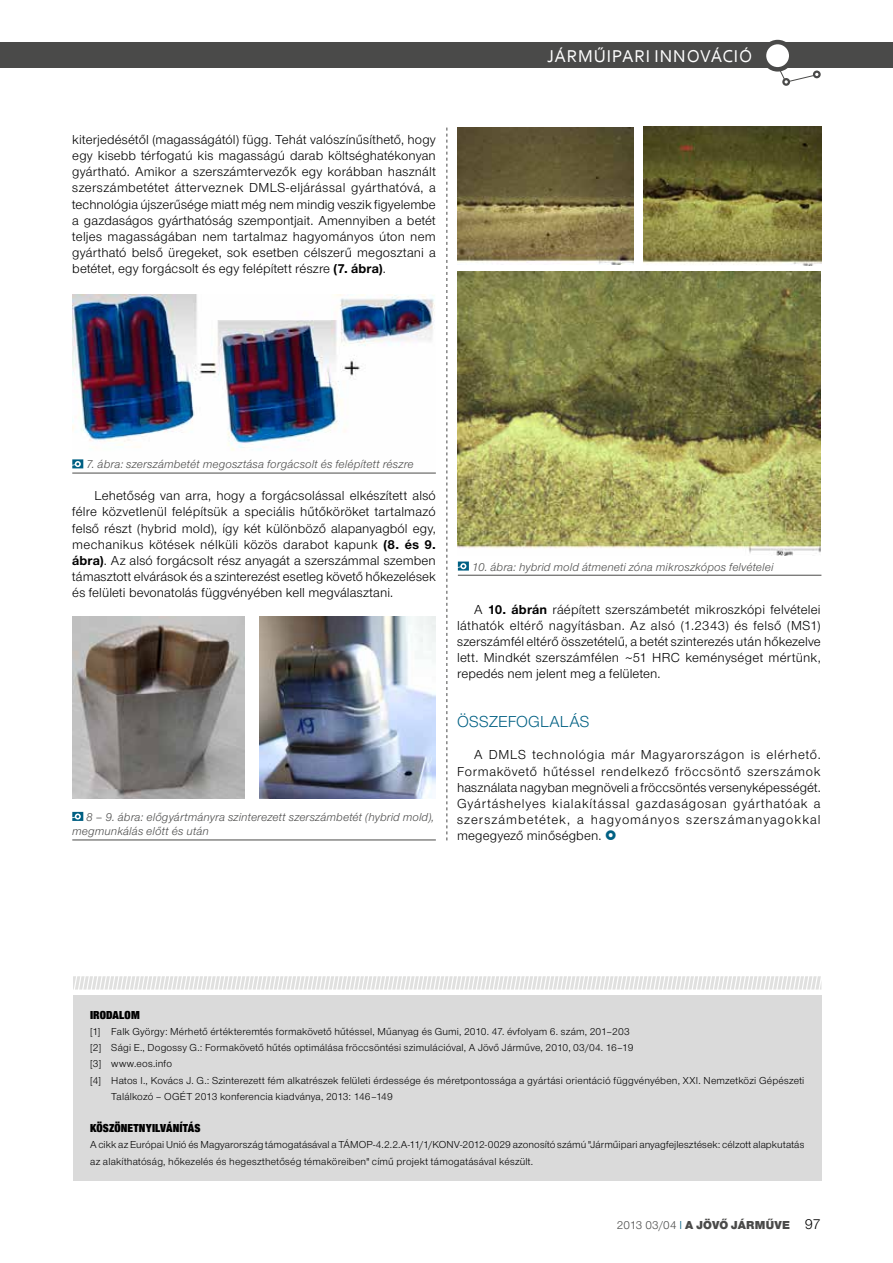
<style>
.page{position:relative;width:893px;height:1263px;background:#fff}
.page>*{position:absolute;margin:0;border:0;box-sizing:border-box;transform-origin:0 0}
.t1{font:18px "Corbel";letter-spacing:.05em;color:#fff}
.t2{font:16.5px "Nimbus San Nov TOT";color:#006083}
.t3{font:13.5px/16.2px "Nimbus San Nov TOT";letter-spacing:.015em;color:#000;text-align:justify}
.t4{font:italic 12px/14.4px "Nimbus San Nov TOT";letter-spacing:.01em;color:#4a4a49}
.t5{font:12px "Nimbus San Nov TOT Ult Con";letter-spacing:.01em;color:#000}
.t6{font:900 12px "Nimbus San Nov TOT";letter-spacing:.02em;color:#4a4a49}
.t7{font:10.5px/16.2px "Nimbus San Nov TOT";letter-spacing:.015em;color:#000}
.s1{font-weight:700}
.s2{font-weight:400}
.s3{font-weight:400;color:#006083}
.s4{font-weight:400;font-size:15px;color:#000}
</style>
<div class="page">
<div style="left:0;top:42px;width:893px;height:26px;background:#4a4a49"></div>
<div style="left:782px;top:78px;width:8px;height:8px;border:2px solid #4a4a49;border-radius:50%"></div>
<div style="left:813px;top:71px;width:8px;height:7px;border:2px solid #4a4a49;border-radius:50%"></div>
<svg style="left:780px;top:68px;width:35px;height:15px"></svg>
<svg style="left:764px;top:42px;width:27px;height:27px"></svg>
<div style="left:762px;top:40px;width:31px;height:32px;border:4px solid #4a4a49;border-radius:50%"></div>
<svg style="left:446px;top:128px;width:1px;height:712px"></svg>
<img style="left:72px;top:295px;width:363px;height:174px">
<hr style="left:72px;top:473px;width:364px;height:1px;background:#4a4a49">
<svg style="left:72px;top:459px;width:11px;height:9px"></svg>
<hr style="left:72px;top:839px;width:364px;height:1px;background:#4a4a49">
<svg style="left:72px;top:812px;width:11px;height:9px"></svg>
<img style="left:72px;top:617px;width:172px;height:181px">
<hr style="left:458px;top:575px;width:363px;height:1px;background:#4a4a49">
<svg style="left:458px;top:561px;width:11px;height:10px"></svg>
<img style="left:259px;top:617px;width:177px;height:181px">
<img style="left:458px;top:127px;width:176px;height:138px">
<img style="left:643px;top:127px;width:178px;height:139px">
<img style="left:458px;top:272px;width:363px;height:283px">
<div style="left:73px;top:995px;width:748px;height:186px;background:#dadada"></div>
<svg style="left:73px;top:976px;width:748px;height:13px"></svg>
<p class="t3" style="left:72px;top:131px;width:365px">kiterjedésétől (magasságától) függ. Tehát valószínűsíthető, hogy egy kisebb térfogatú kis magasságú darab költséghatékonyan gyártható. Amikor a szerszámtervezők egy korábban használt szerszámbetétet átterveznek DMLS-eljárással gyárthatóvá, a technológia újszerűsége miatt még nem mindig veszik figyelembe a gazdaságos gyárthatóság szempontjait. Amennyiben a betét teljes magasságában nem tartalmaz hagyományos úton nem gyártható belső üregeket, sok esetben célszerű megosztani a betétet, egy forgácsolt és egy felépített részre <span class="s1">(7. ábra)</span>.</p>
<h1 class="t1" style="left:547px;top:45px;width:207px">JÁRMŰIPARI INNOVÁCIÓ</h1>
<p class="t4" style="left:86px;top:457px;width:329px">7. ábra: szerszámbetét megosztása forgácsolt és felépített részre</p>
<p class="t3" style="left:72px;top:488px;width:365px;text-indent:22px">Lehetőség van arra, hogy a forgácsolással elkészített alsó félre közvetlenül felépítsük a speciális hűtőköröket tartalmazó felső részt (hybrid mold), így két különböző alapanyagból egy, mechanikus kötések nélküli közös darabot kapunk <span class="s1">(8. és 9. ábra)</span>. Az alsó forgácsolt rész anyagát a szerszámmal szemben támasztott elvárások és a szinterezést esetleg követő hőkezelések és felületi bevonatolás függvényében kell megválasztani.</p>
<p class="t4" style="left:72px;top:810px;width:363px;text-indent:14px">8 – 9. ábra: előgyártmányra szinterezett szerszámbetét (hybrid mold), megmunkálás előtt és után</p>
<p class="t4" style="left:472px;top:559px;width:303px">10. ábra: hybrid mold átmeneti zóna mikroszkópos felvételei</p>
<p class="t3" style="left:457px;top:601px;width:365px;text-indent:17px">A <span class="s1">10. ábrán</span> ráépített szerszámbetét mikroszkópi felvételei láthatók eltérő nagyításban. Az alsó (1.2343) és felső (MS1) szerszámfél eltérő összetételű, a betét szinterezés után hőkezelve lett. Mindkét szerszámfélen ~51 HRC keménységet mértünk, repedés nem jelent meg a felületen.</p>
<p class="t2" style="left:457px;top:712px;width:23px">Összefoglalás</p>
<p class="t3" style="left:457px;top:747px;width:365px;text-indent:17px">A DMLS technológia már Magyarországon is elérhető.<br>Formakövető hűtéssel rendelkező fröccsöntő szerszámok használata nagyban megnöveli a fröccsöntés versenyképességét.<br>Gyártáshelyes kialakítással gazdaságosan gyárthatóak a szerszámbetétek, a hagyományos szerszámanyagokkal megegyező minőségben.</p>
<p class="t5" style="left:90px;top:1007px;width:50px">Irodalom</p>
<p class="t7" style="left:90px;top:1023px;width:541px">[1] Falk György: Mérhető értékteremtés formakövető hűtéssel, Műanyag és Gumi, 2010. 47. évfolyam 6. szám, 201–203</p>
<p class="t7" style="left:90px;top:1039px;width:545px">[2] Sági E., Dogossy G.: Formakövető hűtés optimálása fröccsöntési szimulációval, A Jövő Járműve, 2010, 03/04. 16–19</p>
<p class="t7" style="left:90px;top:1056px;width:83px">[3] www.eos.info</p>
<p class="t7" style="left:90px;top:1072px;width:716px">[4] Hatos I., Kovács J. G.: Szinterezett fém alkatrészek felületi érdessége és méretpontossága a gyártási orientáció függvényében, XXI. Nemzetközi Gépészeti</p>
<p class="t7" style="left:111px;top:1088px;width:283px">Találkozó – OGÉT 2013 konferencia kiadványa, 2013: 146–149</p>
<p class="t5" style="left:90px;top:1121px;width:112px">Köszönetnyilvánítás</p>
<p class="t7" style="left:90px;top:1137px;width:716px">A cikk az Európai Unió és Magyarország támogatásával a TÁMOP-4.2.2.A-11/1/KONV-2012-0029 azonosító számú "Járműipari anyagfejlesztések: célzott alapkutatás az alakíthatóság, hőkezelés és hegeszthetőség témaköreiben" című projekt támogatásával készült.</p>
<p class="t6" style="left:617px;top:1218px;width:205px"><span class="s2">2013 03/04</span> <span class="s3">I</span> A JÖVŐ JÁRMŰVE <span class="s4">97</span></p>
</div>
